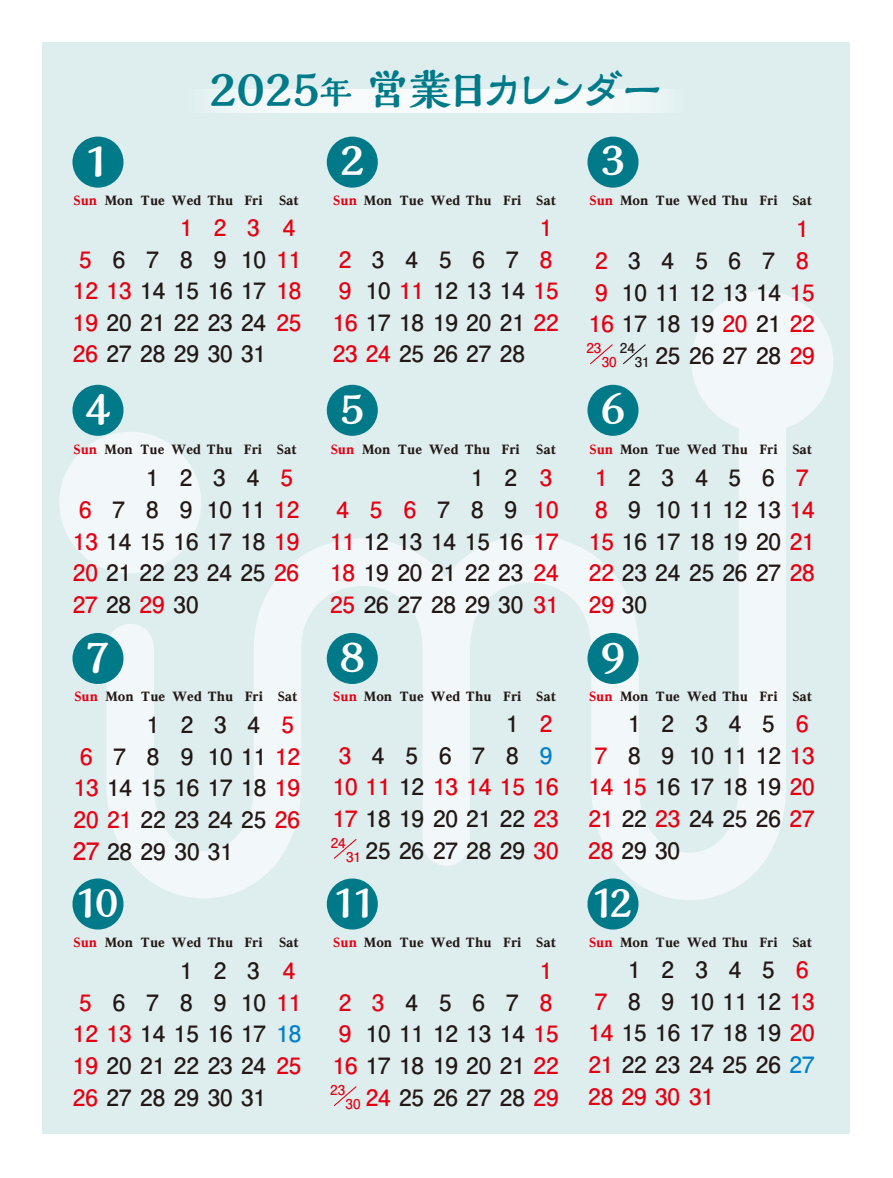
<style>
.page{position:relative;width:893px;height:1178px;background:#fff}
.page>*{position:absolute;margin:0;border:0;box-sizing:border-box;transform-origin:0 0}
.t1{font:800 42.15px "Kaimin Tu Std";letter-spacing:-.17em;color:#007a88}
.t2{font:800 42px "Kaimin Tu Std";color:#fff}
.t3{font:800 40.5px "Kaimin Tu Std";color:#fff;scale:.95 1}
.t4{font:700 22.5px/31.7px "Futo Go B101 Pro";color:#231815}
.t5{font:700 13.5px "Futo Go B101 Pro";color:#e50012}
.t6{font:700 13.5px/14px "Futo Go B101 Pro";color:#231815}
.t7{font:900 12px "Reim Ythz Pro";color:#231815}
.s1{font-size:46.5px}
.s2{font-size:32.25px}
.s3{color:#e50012}
.s4{color:#0080cb}
.s5{font-size:24px;color:#e50012}
</style>
<div class="page">
<div style="left:43px;top:43px;width:807px;height:1091px;background:#deeeef"></div>
<div style="left:59px;top:432px;width:142px;height:141px;background:#f2f8f9;border-radius:50%"></div>
<svg style="left:107px;top:291px;width:726px;height:609px"></svg>
<svg style="left:215px;top:90px;width:446px;height:23px;background:#f5f9f9"></svg>
<div style="left:72px;top:385px;width:52px;height:51px;background:#007a88;border-radius:50%"></div>
<div style="left:327px;top:385px;width:51px;height:51px;background:#007a88;border-radius:50%"></div>
<div style="left:587px;top:385px;width:51px;height:51px;background:#007a88;border-radius:50%"></div>
<div style="left:72px;top:633px;width:52px;height:51px;background:#007a88;border-radius:50%"></div>
<div style="left:327px;top:633px;width:51px;height:51px;background:#007a88;border-radius:50%"></div>
<div style="left:587px;top:633px;width:51px;height:51px;background:#007a88;border-radius:50%"></div>
<svg style="left:333px;top:838px;width:25px;height:22px"></svg>
<div style="left:72px;top:878px;width:52px;height:51px;background:#007a88;border-radius:50%"></div>
<div style="left:327px;top:878px;width:51px;height:51px;background:#007a88;border-radius:50%"></div>
<div style="left:587px;top:878px;width:51px;height:51px;background:#007a88;border-radius:50%"></div>
<svg style="left:333px;top:1086px;width:24px;height:20px"></svg>
<div style="left:72px;top:137px;width:52px;height:51px;background:#007a88;border-radius:50%"></div>
<div style="left:327px;top:137px;width:51px;height:51px;background:#007a88;border-radius:50%"></div>
<svg style="left:589px;top:343px;width:25px;height:22px"></svg>
<svg style="left:622px;top:343px;width:25px;height:22px"></svg>
<div style="left:587px;top:137px;width:51px;height:51px;background:#007a88;border-radius:50%"></div>
<h1 class="t1" style="left:209px;top:60px;width:456px"><span class="s1">2025</span><span class="s2">年</span>営業日カレンダー</h1>
<h2 class="t2" style="left:85px;top:132px;width:27px">1</h2>
<h2 class="t2" style="left:339px;top:131px;width:27px">2</h2>
<p class="t7" style="left:333px;top:191px;width:224px"><span class="s3">Sun</span> Mon Tue Wed Thu Fri Sat</p>
<p class="t4" style="left:333px;top:209px;width:227px;text-indent:207px"><span class="s3">1<br>2</span>34567<span class="s3">8<br>9</span> 10 <span class="s3">11</span> 12 13 14 <span class="s3">15<br>16</span> 17 18 19 20 21 <span class="s3">22<br>23 24</span> 25 26 27 28</p>
<p class="t7" style="left:74px;top:191px;width:191px"><span class="s3">Sun</span> Mon Tue Wed Thu Fri</p>
<p class="t7" style="left:279px;top:191px;width:21px">Sat</p>
<p class="t4" style="left:73px;top:209px;width:230px;text-indent:107px"><span class="s3">1234<br>5</span> 6 7 8 910<span class="s3">11<br>12 13</span> 14 15 16 17 <span class="s3">18<br>19</span> 20 21 22 23 24 <span class="s3">25<br>26</span> 27 28 29 30 31</p>
<h2 class="t2" style="left:601px;top:131px;width:27px">3</h2>
<p class="t7" style="left:589px;top:191px;width:224px"><span class="s3">Sun</span> Mon Tue Wed Thu Fri Sat</p>
<p class="t4" style="left:589px;top:210px;width:227px;text-align:right"><span class="s3">1<br>2</span>34567<span class="s3">8<br>9</span> 10 11 12 13 14 <span class="s3">15<br>16</span> 17 18 19 <span class="s3">20</span> 21 <span class="s3">22<br></span>25 26 27 28 <span class="s3">29</span></p>
<p class="t5" style="left:586px;top:337px;width:17px">23</p>
<p class="t6" style="left:635px;top:339px;width:17px;text-indent:-15px">24<br>31</p>
<p class="t5" style="left:602px;top:351px;width:17px">30</p>
<h2 class="t2" style="left:85px;top:380px;width:27px">4</h2>
<h2 class="t2" style="left:340px;top:380px;width:27px">5</h2>
<h2 class="t2" style="left:600px;top:380px;width:27px">6</h2>
<p class="t7" style="left:74px;top:440px;width:225px"><span class="s3">Sun</span> Mon Tue Wed Thu Fri Sat</p>
<p class="t4" style="left:73px;top:459px;width:228px;text-indent:73px">1234<span class="s3">5<br>6</span> 7 8 9 1011<span class="s3">12<br>13</span> 14 15 16 17 18 <span class="s3">19<br>20</span> 21 22 23 24 25 <span class="s3">26<br>27</span> 28 <span class="s3">29</span> 30</p>
<p class="t7" style="left:331px;top:440px;width:191px"><span class="s3">Sun</span> Mon Tue Wed Thu Fri</p>
<p class="t7" style="left:536px;top:440px;width:21px">Sat</p>
<p class="t4" style="left:330px;top:459px;width:230px;text-indent:141px">12<span class="s3">3<br>456</span>789<span class="s3">10<br>11</span> 12 13 14 15 16 <span class="s3">17<br>18</span> 19 20 21 22 23 <span class="s3">24<br>25</span> 26 27 28 29 30 <span class="s3">31</span></p>
<p class="t7" style="left:589px;top:440px;width:224px"><span class="s3">Sun</span> Mon Tue Wed Thu Fri Sat</p>
<p class="t4" style="left:589px;top:459px;width:227px"><span class="s3">1</span>23456<span class="s3">7<br>8</span> 9 10111213<span class="s3">14<br>15</span> 16 17 18 19 20 <span class="s3">21<br>22</span> 23 24 25 26 27 <span class="s3">28<br>29</span> 30</p>
<h2 class="t2" style="left:85px;top:628px;width:27px">7</h2>
<h2 class="t2" style="left:340px;top:628px;width:27px">8</h2>
<h2 class="t2" style="left:600px;top:628px;width:27px">9</h2>
<p class="t7" style="left:589px;top:686px;width:225px"><span class="s3">Sun</span> Mon Tue Wed Thu Fri Sat</p>
<p class="t4" style="left:588px;top:705px;width:228px;text-indent:40px">12345<span class="s3">6<br>7</span> 8 9 101112<span class="s3">13<br>14 15</span> 16 17 18 19 <span class="s3">20<br>21</span> 22 <span class="s3">23</span> 24 25 26 <span class="s3">27<br>28</span> 29 30</p>
<p class="t7" style="left:333px;top:686px;width:224px"><span class="s3">Sun</span> Mon Tue Wed Thu Fri Sat</p>
<p class="t4" style="left:333px;top:705px;width:227px;text-align:right">1 <span class="s3">2<br>3</span>45678<span class="s4">9<br></span><span class="s3">10 11</span> 12 <span class="s3">13 14 15 16<br>17</span> 18 19 20 21 22 <span class="s3">23<br></span>25 26 27 28 29 <span class="s3">30</span></p>
<p class="t7" style="left:74px;top:686px;width:225px"><span class="s3">Sun</span> Mon Tue Wed Thu Fri Sat</p>
<p class="t4" style="left:147px;top:706px;width:148px">1234<span class="s3">5</span></p>
<p class="t4" style="left:80px;top:737px;width:222px"><span class="s3">6</span> 7 8 9 1011<span class="s3">12</span></p>
<p class="t4" style="left:74px;top:769px;width:228px"><span class="s3">13</span> 14 15 16 17 18 <span class="s3">19</span></p>
<p class="t4" style="left:74px;top:801px;width:228px"><span class="s3">20 21</span> 22 23 24 25 <span class="s3">26</span></p>
<p class="t4" style="left:73px;top:832px;width:161px"><span class="s5">27</span> 28 29 30 31</p>
<p class="t5" style="left:346px;top:846px;width:17px">31</p>
<p class="t5" style="left:331px;top:832px;width:17px">24</p>
<h3 class="t3" style="left:76px;top:875px;width:46px">10</h3>
<h3 class="t3" style="left:334px;top:875px;width:46px">11</h3>
<h3 class="t3" style="left:592px;top:875px;width:44px">12</h3>
<p class="t7" style="left:589px;top:933px;width:225px"><span class="s3">Sun</span> Mon Tue Wed Thu Fri Sat</p>
<p class="t4" style="left:588px;top:951px;width:228px;text-indent:40px">12345<span class="s3">6<br>7</span> 8 9 101112<span class="s3">13<br>14</span> 15 16 17 18 19 <span class="s3">20<br>21</span> 22 23 24 25 26 <span class="s4">27<br></span><span class="s3">28 29 30 31</span></p>
<p class="t7" style="left:74px;top:933px;width:191px"><span class="s3">Sun</span> Mon Tue Wed Thu Fri</p>
<p class="t7" style="left:279px;top:933px;width:21px">Sat</p>
<p class="t4" style="left:73px;top:952px;width:230px;text-indent:107px">123<span class="s3">4<br>5</span> 6 7 8 910<span class="s3">11<br>12 13</span> 14 15 16 17 <span class="s4">18<br></span><span class="s3">19</span> 20 21 22 23 24 <span class="s3">25<br>26</span> 27 28 29 30 31</p>
<p class="t7" style="left:333px;top:933px;width:224px"><span class="s3">Sun</span> Mon Tue Wed Thu Fri Sat</p>
<p class="t4" style="left:333px;top:952px;width:227px;text-align:right"><span class="s3">1<br>23</span>4567<span class="s3">8<br>9</span> 10 11 12 13 14 <span class="s3">15<br>16</span> 17 18 19 20 21 <span class="s3">22<br>24</span> 25 26 27 28 <span class="s3">29</span></p>
<p class="t5" style="left:330px;top:1079px;width:17px">23</p>
<p class="t5" style="left:345px;top:1093px;width:17px">30</p>
</div>
